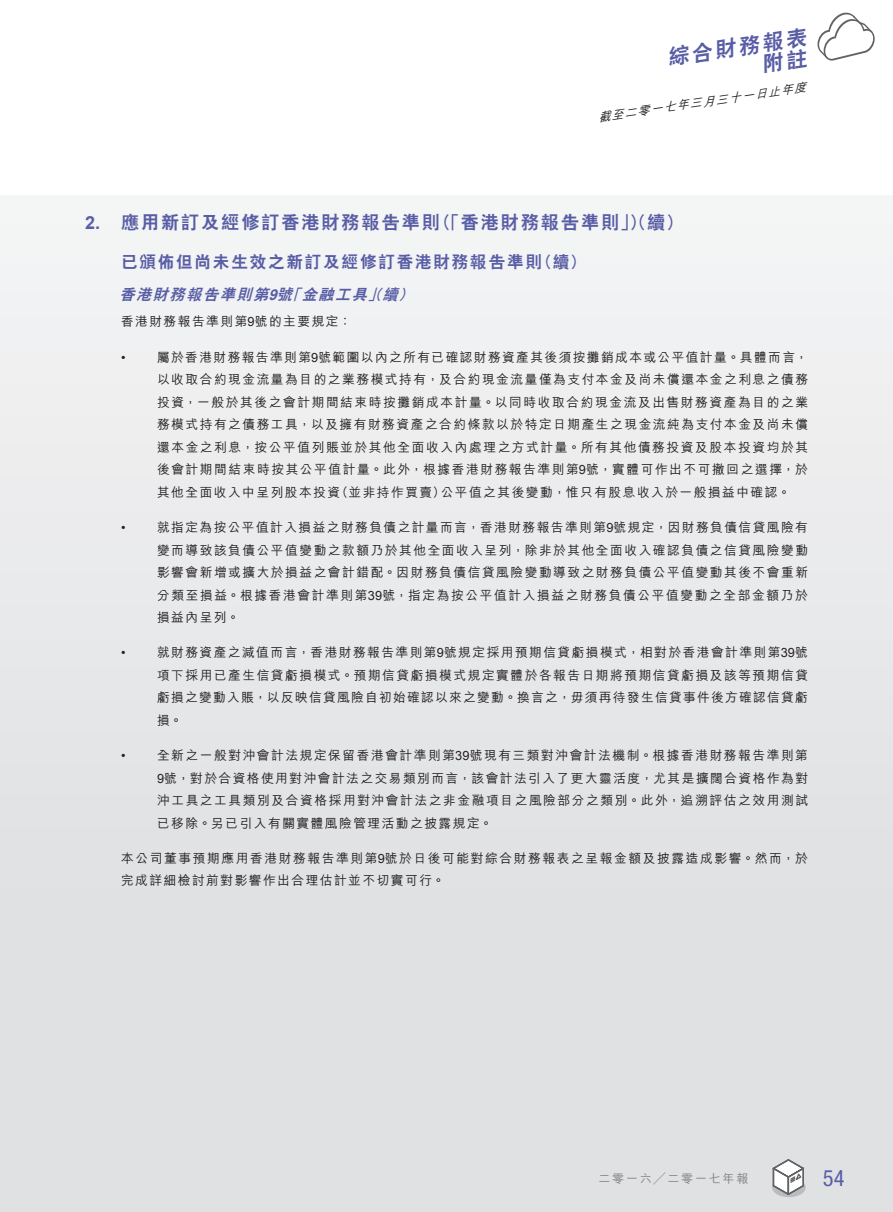
<style>
.page{position:relative;width:893px;height:1212px;background:#fff}
.page>*{position:absolute;margin:0;border:0;box-sizing:border-box;transform-origin:0 0}
.t1{font:condensed 22.5px "Helvetica Neue LT Std";color:#585da5}
.t2{font:800 21px/20.7px "C Hei 2 HK";color:#585da5;text-align:right}
._03_H1{font:800 18px "C Hei 2 HK";letter-spacing:.115em;color:#585da5}
._03_H1-2{font:700 18px "Arial";color:#585da5}
._04___H2{font:800 16.5px "C Hei 2 HK";letter-spacing:.115em;color:#585da5}
._05_____H3{font:italic 800 15px "C Hei 2 HK";color:#585da5}
._08____IN2{font:500 12.75px/22.5px "M Hei HK";letter-spacing:.115em;color:#231f20;text-align:justify}
._12___P2{font:500 12.75px/22.5px "M Hei HK";letter-spacing:.125em;color:#231f20}
._08____IN2-2{font:12.75px "Arial";color:#231f20}
.t3{font:italic 500 12px "M Hei HK";color:#231f20}
.t4{font:500 12px "M Hei HK";letter-spacing:.15em;color:#808285}
.s1{font-family:"Arial";font-weight:400}
.s2{font-family:"Arial";font-weight:700}
</style>
<div class="page">
<div style="left:0;top:196px;width:893px;height:1016px;background:linear-gradient(to right,#e7e8e9,#e7e8e9)"></div>
<svg style="left:770px;top:1159px;width:37px;height:38px"></svg>
<svg style="left:817px;top:12px;width:58px;height:49px"></svg>
<h2 class="t2" style="left:666px;top:47px;width:142px;rotate:-8deg">綜合財務報表附註</h2>
<p class="t3" style="left:597px;top:108px;width:211px;rotate:-8deg">截至二零一七年三月三十一日止年度</p>
<p class="_03_H1-2" style="left:85px;top:210px;width:17px">2.</p>
<p class="_03_H1" style="left:121px;top:210px;width:320px">應用新訂及經修訂香港財務報告準則</p>
<p class="_03_H1" style="left:433px;top:210px;width:252px">（「香港財務報告準則」）（續(</p>
<p class="_04___H2" style="left:121px;top:251px;width:422px">已頒佈但尚未生效之新訂及經修訂香港財務報告準則</p>
<p class="_05_____H3" style="left:398px;top:284px;width:22px">(</p>
<p class="_04___H2" style="left:536px;top:251px;width:51px">（續(</p>
<p class="_05_____H3" style="left:120px;top:284px;width:156px">香港財務報告準則第</p>
<p class="_12___P2" style="left:121px;top:310px;width:232px">香港財務報告準則第<span class="s1">9</span>號的主要規定：</p>
<p class="_08____IN2" style="left:157px;top:345px;width:652px">屬於香港財務報告準則第<span class="s1">9</span>號範圍以內之所有已確認財務資產其後須按攤銷成本或公平值計量。具體而言，</p>
<p class="_05_____H3" style="left:268px;top:284px;width:105px">號<span class="s2">9</span> 金融工具</p>
<p class="_05_____H3" style="left:382px;top:284px;width:22px">續</p>
<p class="_05_____H3" style="left:367px;top:284px;width:22px">」（</p>
<p class="_05_____H3" style="left:287px;top:284px;width:22px">「</p>
<p class="_08____IN2-2" style="left:121px;top:349px;width:6px">•</p>
<p class="_08____IN2-2" style="left:121px;top:519px;width:6px">•</p>
<p class="_08____IN2-2" style="left:121px;top:644px;width:6px">•</p>
<p class="_08____IN2-2" style="left:121px;top:747px;width:6px">•</p>
<p class="_08____IN2" style="left:157px;top:367px;width:653px">以收取合約現金流量為目的之業務模式持有，及合約現金流量僅為支付本金及尚未償還本金之利息之債務</p>
<p class="_08____IN2" style="left:157px;top:390px;width:653px">投資，一般於其後之會計期間結束時按攤銷成本計量。以同時收取合約現金流及出售財務資產為目的之業</p>
<p class="_08____IN2" style="left:157px;top:412px;width:653px">務模式持有之債務工具，以及擁有財務資產之合約條款以於特定日期產生之現金流純為支付本金及尚未償</p>
<p class="_08____IN2" style="left:157px;top:435px;width:653px">還本金之利息，按公平值列賬並於其他全面收入內處理之方式計量。所有其他債務投資及股本投資均於其</p>
<p class="_08____IN2" style="left:157px;top:457px;width:652px">後會計期間結束時按其公平值計量。此外，根據香港財務報告準則第號<span class="s1">9</span> ，實體可作出不可撤回之選擇，於</p>
<p class="_08____IN2" style="left:441px;top:480px;width:351px">公平值之其後變動，惟只有股息收入於一般損益中確認。</p>
<p class="_08____IN2" style="left:336px;top:480px;width:111px">（並非持作買賣）</p>
<p class="_08____IN2" style="left:157px;top:480px;width:185px">其他全面收入中呈列股本投資</p>
<p class="_08____IN2" style="left:157px;top:515px;width:652px">就指定為按公平值計入損益之財務負債之計量而言，香港財務報告準則第<span class="s1">9</span>號規定，因財務負債信貸風險有</p>
<p class="_08____IN2" style="left:157px;top:538px;width:653px">變而導致該負債公平值變動之款額乃於其他全面收入呈列，除非於其他全面收入確認負債之信貸風險變動影響會新增或擴大於損益之會計錯配。因財務負債信貸風險變動導致之財務負債公平值變動其後不會重新分類至損益。根據香港會計準則第<span class="s1">39</span>號，指定為按公平值計入損益之財務負債公平值變動之全部金額乃於損益內呈列。</p>
<p class="_08____IN2" style="left:157px;top:640px;width:652px">就財務資產之減值而言，香港財務報告準則第<span class="s1">9</span>號規定採用預期信貸虧損模式，相對於香港會計準則第<span class="s1">39</span>號</p>
<p class="_08____IN2" style="left:157px;top:663px;width:653px">項下採用已產生信貸虧損模式。預期信貸虧損模式規定實體於各報告日期將預期信貸虧損及該等預期信貸虧損之變動入賬，以反映信貸風險自初始確認以來之變動。換言之，毋須再待發生信貸事件後方確認信貸虧損。</p>
<p class="_08____IN2" style="left:157px;top:743px;width:652px">全新之一般對沖會計法規定保留香港會計準則第<span class="s1">39</span>號現有三類對沖會計法機制。根據香港財務報告準則第</p>
<p class="_08____IN2" style="left:157px;top:766px;width:653px">號<span class="s1">9</span> ，對於合資格使用對沖會計法之交易類別而言，該會計法引入了更大靈活度，尤其是擴闊合資格作為對沖工具之工具類別及合資格採用對沖會計法之非金融項目之風險部分之類別。此外，追溯評估之效用測試已移除。另已引入有關實體風險管理活動之披露規定。</p>
<p class="_12___P2" style="left:121px;top:846px;width:688px">本公司董事預期應用香港財務報告準則第<span class="s1">9</span>號於日後可能對綜合財務報表之呈報金額及披露造成影響。然而，於完成詳細檢討前對影響作出合理估計並不切實可行。</p>
<p class="t4" style="left:598px;top:1169px;width:151px">二零一六╱二零一七年報</p>
<p class="t1" style="left:823px;top:1164px;width:23px">54</p>
</div>
